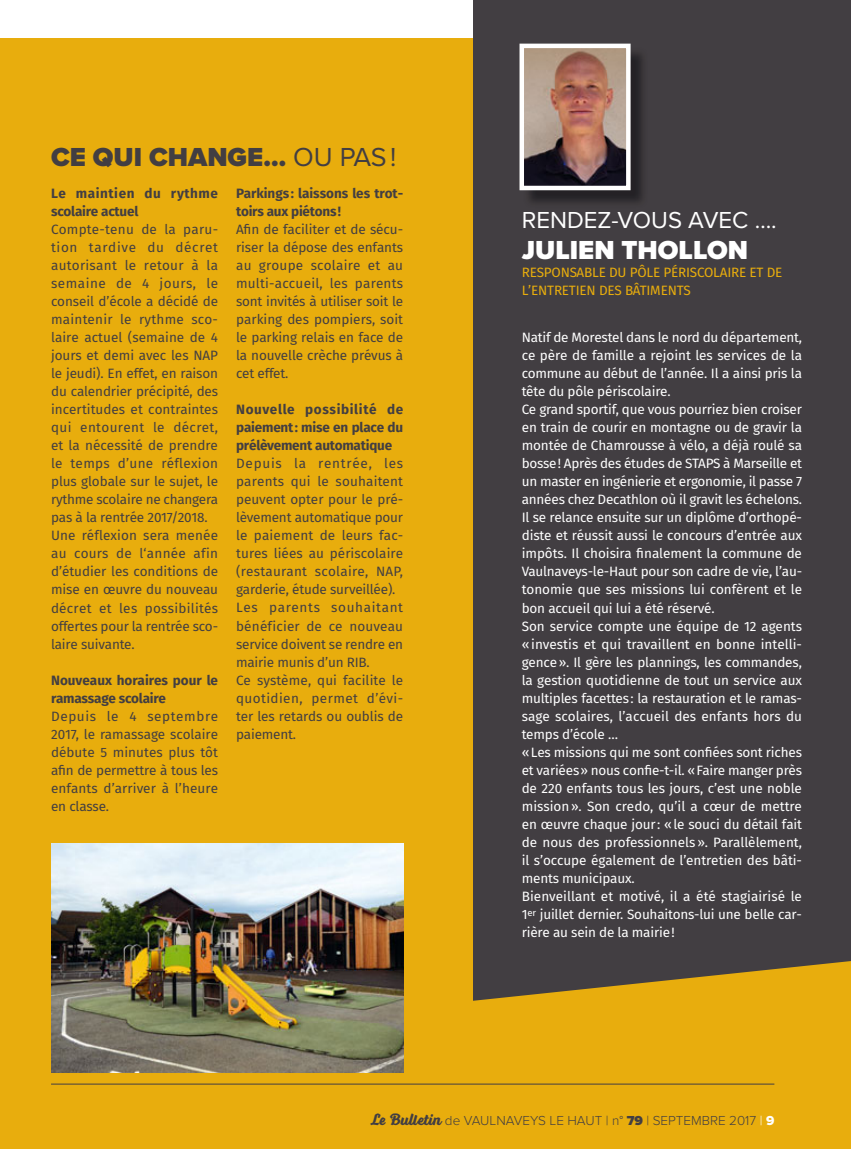
<style>
.page{position:relative;width:851px;height:1149px;background:#fff}
.page>*{position:absolute;margin:0;border:0;box-sizing:border-box;transform-origin:0 0}
.t1{font:900 27px "Proxima Nova";color:#423e42}
.t2{font:900 27px "Proxima Nova";color:#fff}
.t3{font:24px "Proxima Nova";color:#fff}
.t4{font:13.5px/18px "Fira Sans";letter-spacing:-.015em;color:#fff}
.t5{font:13.5px/18px "Fira Sans";letter-spacing:-.005em;color:#423e42}
.t6{font:700 13.5px/18px "Fira Sans";letter-spacing:-.015em;color:#423e42}
.t7{font:13.5px/18px "Fira Sans";letter-spacing:-.015em;color:#e8ad0d}
.t8{font:300 13.5px "Proxima Nova";color:#423e42}
.t9{font:700 13.5px/18px "Fira Sans";letter-spacing:.04em;color:#423e42}
.s1{font-weight:400}
.s2{font-family:"Voltage";font-weight:700;font-size:16.5px}
.s3{font-weight:900}
.s4{color:#fff}
.s5{font-family:"Proxima Nova Extrabld";font-weight:400;color:#fff}
</style>
<div class="page">
<div style="left:0;top:38px;width:850px;height:1110px;background:#e8ad0d"></div>
<img style="left:51px;top:843px;width:352px;height:228px">
<div style="left:473px;top:0;width:377px;height:1000px;background:#423e42"></div>
<img style="left:521px;top:46px;width:128px;height:163px">
<img style="left:524px;top:49px;width:101px;height:136px">
<div style="left:519px;top:44px;width:111px;height:146px;border:4px solid #fff"></div>
<hr style="left:51px;top:1083px;width:723px;height:1px;background:#423e42">
<h1 class="t1" style="left:51px;top:147px;width:346px">CE QUI CHANGE… <span class="s1">OU PAS !</span></h1>
<p class="t9" style="left:51px;top:185px;width:168px">Le maintien du rythme scolaire actuel</p>
<p class="t5" style="left:51px;top:221px;width:168px">Compte-tenu de la paru&shy;tion tardive du décret autorisant le retour à la semaine de 4 jours, le conseil d’école a décidé de maintenir le rythme sco&shy;laire actuel (semaine de 4 jours et demi avec les NAP le jeudi). En effet, en raison du calendrier précipité, des incertitudes et contraintes qui entourent le décret, et la nécessité de prendre le temps d’une réflexion plus globale sur le sujet, le rythme scolaire ne changera pas à la rentrée 2017/2018.<br>Une réflexion sera menée au cours de l‘année afin d’étudier les conditions de mise en œuvre du nouveau décret et les possibilités offertes pour la rentrée sco&shy;laire suivante.</p>
<p class="t6" style="left:51px;top:671px;width:168px">Nouveaux horaires pour le ramassage scolaire</p>
<p class="t5" style="left:51px;top:707px;width:168px;text-align:justify">Depuis le 4 septembre 2017, le ramassage scolaire débute 5 minutes plus tôt afin de permettre à tous les enfants d’arriver à l’heure en classe.</p>
<p class="t6" style="left:236px;top:185px;width:168px">Parkings : laissons les trot&shy;toirs aux piétons !</p>
<p class="t5" style="left:236px;top:221px;width:168px;text-align:justify">Afin de faciliter et de sécu&shy;riser la dépose des enfants au groupe scolaire et au multi-accueil, les parents sont invités à utiliser soit le parking des pompiers, soit le parking relais en face de la nouvelle crèche prévus à cet effet.</p>
<p class="t6" style="left:236px;top:401px;width:168px;text-align:justify">Nouvelle possibilité de paiement : mise en place du prélèvement automatique</p>
<p class="t5" style="left:236px;top:455px;width:168px">Depuis la rentrée, les parents qui le souhaitent peuvent opter pour le pré&shy;lèvement automatique pour le paiement de leurs fac&shy;tures liées au périscolaire (restaurant scolaire, NAP, garderie, étude surveillée).<br>Les parents souhaitant bénéficier de ce nouveau service doivent se rendre en mairie munis d’un RIB.<br>Ce système, qui facilite le quotidien, permet d’évi&shy;ter les retards ou oublis de paiement.</p>
<h2 class="t3" style="left:521px;top:211px;width:256px">RENDEZ-VOUS AVEC ….</h2>
<h1 class="t2" style="left:521px;top:240px;width:228px">JULIEN THOLLON</h1>
<p class="t7" style="left:521px;top:264px;width:262px">RESPONSABLE DU PÔLE PÉRISCOLAIRE ET DE<br>L’ENTRETIEN DES BÂTIMENTS</p>
<p class="t4" style="left:521px;top:329px;width:282px">Natif de Morestel dans le nord du département, ce père de famille a rejoint les services de la commune au début de l’année. Il a ainsi pris la tête du pôle périscolaire.<br>Ce grand sportif, que vous pourriez bien croiser en train de courir en montagne ou de gravir la montée de Chamrousse à vélo, a déjà roulé sa bosse ! Après des études de STAPS à Marseille et un master en ingénierie et ergonomie, il passe 7 années chez Decathlon où il gravit les échelons.<br>Il se relance ensuite sur un diplôme d’orthopé&shy;diste et réussit aussi le concours d’entrée aux impôts. Il choisira finalement la commune de Vaulnaveys-le-Haut pour son cadre de vie, l’au&shy;tonomie que ses missions lui confèrent et le bon accueil qui lui a été réservé.<br>Son service compte une équipe de 12 agents « investis et qui travaillent en bonne intelli&shy;gence ». Il gère les plannings, les commandes, la gestion quotidienne de tout un service aux multiples facettes : la restauration et le ramas&shy;sage scolaires, l’accueil des enfants hors du temps d’école …<br>« Les missions qui me sont confiées sont riches et variées » nous confie-t-il. « Faire manger près de 220 enfants tous les jours, c’est une noble mission ». Son credo, qu’il a cœur de mettre en œuvre chaque jour : « le souci du détail fait de nous des professionnels ». Parallèlement, il s’occupe également de l’entretien des bâti&shy;ments municipaux.<br>Bienveillant et motivé, il a été stagiairisé le 1<sup>er</sup> juillet dernier. Souhaitons-lui une belle car&shy;rière au sein de la mairie !</p>
<p class="t8" style="left:371px;top:1115px;width:404px"><span class="s2">Le Bulletin</span> de VAULNAVEYS LE HAUT | n° <span class="s3">79</span> | SEPTEMBRE 2017 <span class="s4">|</span> <span class="s5">9</span></p>
</div>
